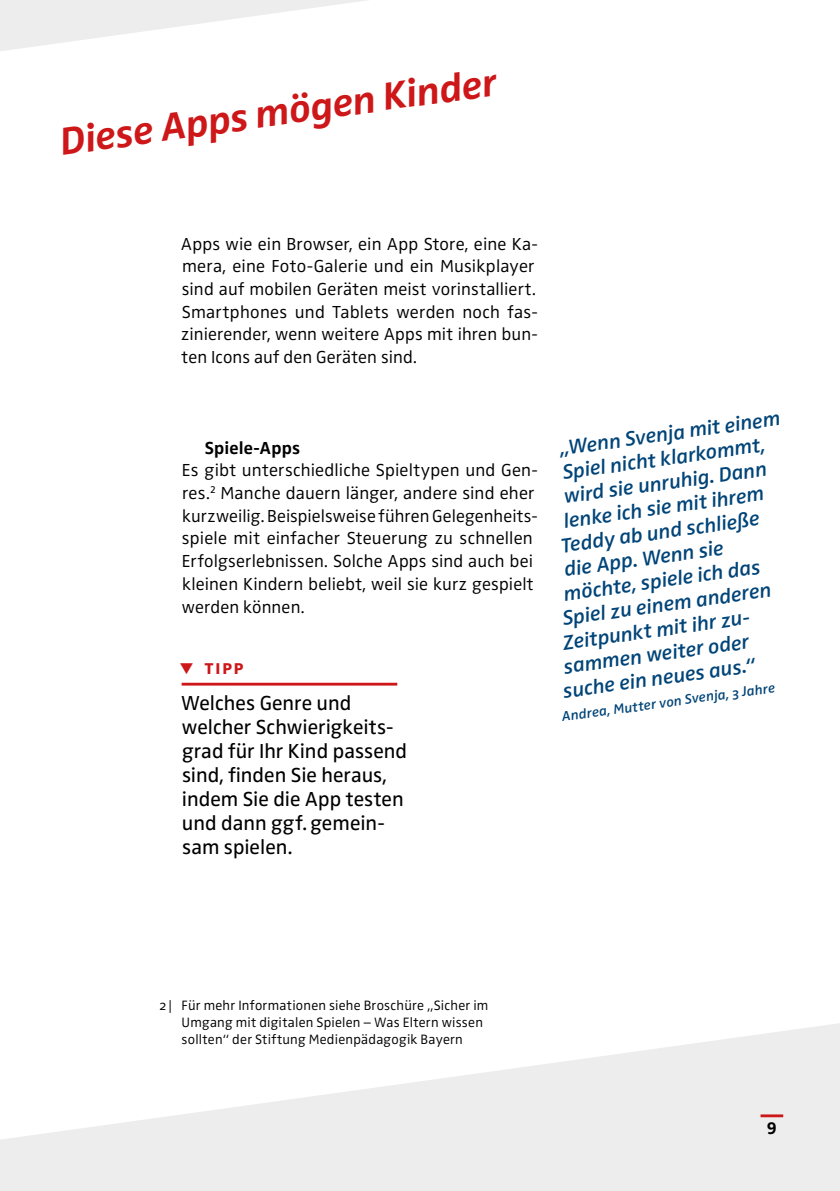
<style>
.page{position:relative;width:840px;height:1191px;background:#fff}
.page>*{position:absolute;margin:0;border:0;box-sizing:border-box;transform-origin:0 0}
.t1{font:italic 700 40px "Zwo OT";color:#cd1719}
.t2{font:italic 600 21px "Zwo OT";color:#004478}
.t3{font:21px/24px "Zwo OT";color:#000}
.t4{font:300 18px/22.6px "Zwo OT";letter-spacing:.01em;color:#000}
.t5{font:700 18px "Zwo OT";color:#000}
.t6{font:300 14px/17px "Zwo OT";letter-spacing:.015em;color:#000}
.t7{font:italic 600 14px "Zwo OT";color:#004478}
.s1{font-weight:700;font-size:17.4px;color:#cd1719}
.s2{font-weight:700;color:#cd1719}
</style>
<div class="page">
<svg style="left:0;top:1023px;width:839px;height:168px;fill:#ededed"></svg>
<svg style="left:0;top:0;width:367px;height:51px;fill:#ededed"></svg>
<hr style="left:181px;top:683px;width:216px;height:2px;background:#cd1719">
<hr style="left:760px;top:1114px;width:22px;height:3px;background:#cd1719">
<h1 class="t1" style="left:57px;top:119px;width:442px;rotate:-8deg">Diese Apps mögen Kinder</h1>
<p class="t4" style="left:181px;top:233px;width:358px">Apps wie ein Browser, ein App Store, eine Ka&shy;mera, eine Foto-Galerie und ein Musikplayer sind auf mobilen Geräten meist vorinstalliert.<br>Smartphones und Tablets werden noch fas&shy;zinierender, wenn weitere Apps mit ihren bun&shy;ten Icons auf den Geräten sind.</p>
<p class="t5" style="left:205px;top:437px;width:97px">Spiele-Apps</p>
<p class="t4" style="left:182px;top:459px;width:357px">Es gibt unterschiedliche Spieltypen und Gen&shy;res.<sup>2</sup> Manche dauern länger, andere sind eher kurzweilig. Beispielsweise führen Gelegenheits&shy;spiele mit einfacher Steuerung zu schnellen Erfolgserlebnissen. Solche Apps sind auch bei kleinen Kindern beliebt, weil sie kurz gespielt werden können.</p>
<p class="t3" style="left:179px;top:650px;width:173px;line-height:35.4px"><span class="s1">▼</span> <span class="s2">tipp<br></span>Welches Genre und</p>
<p class="t3" style="left:182px;top:715px;width:227px">welcher Schwierigkeits&shy;grad für Ihr Kind passend sind, finden Sie heraus, indem Sie die App testen und dann ggf. gemein&shy;sam spielen.</p>
<p class="t2" style="left:557px;top:436px;width:224px;rotate:-8deg">„Wenn Svenja mit einem</p>
<p class="t2" style="left:560px;top:460px;width:206px;rotate:-8deg">Spiel nicht klarkommt,</p>
<p class="t2" style="left:562px;top:484px;width:206px;rotate:-8deg">wird sie unruhig. Dann</p>
<p class="t2" style="left:562px;top:509px;width:203px;rotate:-8deg">lenke ich sie mit ihrem</p>
<p class="t2" style="left:559px;top:533px;width:202px;rotate:-8deg">Teddy ab und schließe</p>
<p class="t2" style="left:562px;top:557px;width:162px;rotate:-8deg">die App. Wenn sie</p>
<p class="t2" style="left:562px;top:582px;width:199px;rotate:-8deg">möchte, spiele ich das</p>
<p class="t2" style="left:561px;top:606px;width:212px;rotate:-8deg">Spiel zu einem anderen</p>
<p class="t2" style="left:561px;top:630px;width:193px;rotate:-8deg">Zeitpunkt mit ihr zu-</p>
<p class="t2" style="left:562px;top:655px;width:188px;rotate:-8deg">sammen weiter oder</p>
<p class="t2" style="left:561px;top:679px;width:195px;rotate:-8deg">suche ein neues aus.“</p>
<p class="t7" style="left:560px;top:709px;width:217px;rotate:-8deg">Andrea, Mutter von Svenja, 3 Jahre</p>
<p class="t6" style="left:181px;top:996px;width:308px;text-indent:-23px">2 | Für mehr Informationen siehe Broschüre „Sicher im<br>Umgang mit digitalen Spielen – Was Eltern wissen sollten“ der Stiftung Medienpädagogik Bayern</p>
<p class="t5" style="left:766px;top:1117px;width:12px">9</p>
</div>
